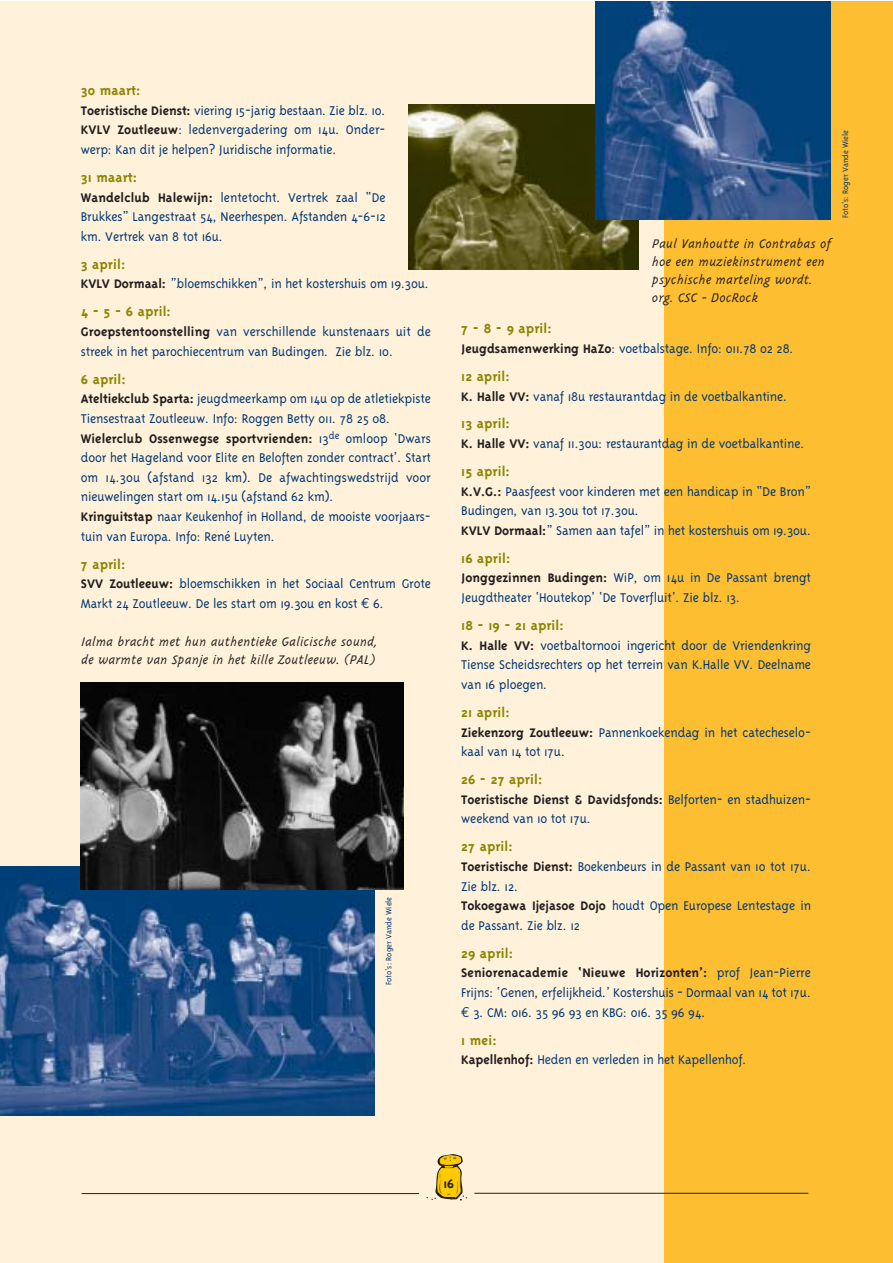
<style>
.page{position:relative;width:893px;height:1263px;background:#fff}
.page>*{position:absolute;margin:0;border:0;box-sizing:border-box;transform-origin:0 0}
.t1{font:15px "Triplex Bold E";letter-spacing:.005em;color:#8c8400}
.t2{font:14.55px/19.6px "Triplex Light E";letter-spacing:-.01em;color:#003873}
.t3{font:14.25px/18px "Triplex Italic Light E";color:#231f1f}
.t4{font:14.25px "Triplex Bold E";letter-spacing:.005em;color:#231f1f}
.t5{font:9px "Triplex Light E";letter-spacing:-.01em;color:#003873}
.s1{font-family:"Triplex Bold E";font-size:14.25px;color:#231f1f}
.s2{font-family:"Triplex Light E";font-size:14.55px;color:#003873}
</style>
<div class="page">
<div style="left:0;top:2px;width:892px;height:1261px;background:#fff1da"></div>
<div style="left:664px;top:2px;width:228px;height:1261px;background:#febe31"></div>
<hr style="left:82px;top:1193px;width:337px;height:1px;background:#231f1f">
<hr style="left:474px;top:1193px;width:334px;height:1px;background:#231f1f">
<svg style="left:426px;top:1154px;width:41px;height:47px"></svg>
<img style="left:0;top:867px;width:374px;height:248px">
<img style="left:81px;top:682px;width:322px;height:207px">
<img style="left:408px;top:104px;width:230px;height:165px">
<img style="left:595px;top:2px;width:236px;height:217px">
<p class="t1" style="left:81px;top:85px;width:61px">30 maart:</p>
<p class="t2" style="left:81px;top:102px;width:306px;text-align:justify"><span class="s1">Toeristische Dienst:</span> viering 15-jarig bestaan. Zie blz. 10.<br><span class="s1">KVLV Zoutleeuw</span>: ledenvergadering om 14u. Onder&shy;werp: Kan dit je helpen? Juridische informatie.</p>
<p class="t1" style="left:81px;top:172px;width:58px">31 maart:</p>
<p class="t2" style="left:81px;top:188px;width:306px;text-align:justify"><span class="s1">Wandelclub Halewijn:</span> lentetocht. Vertrek zaal “De Brukkes” Langestraat 54, Neerhespen. Afstanden 4-6-12 km. Vertrek van 8 tot 16u.</p>
<p class="t1" style="left:81px;top:259px;width:46px">3 april:</p>
<p class="t2" style="left:81px;top:275px;width:349px"><span class="s1">KVLV Dormaal:</span> ”bloemschikken”, in het kostershuis om 19.30u.</p>
<p class="t1" style="left:81px;top:306px;width:92px">4 - 5 - 6 april:</p>
<p class="t2" style="left:81px;top:323px;width:351px"><span class="s1">Groepstentoonstelling</span> van verschillende kunstenaars uit de streek in het parochiecentrum van Budingen. Zie blz. 10.</p>
<p class="t1" style="left:81px;top:373px;width:47px">6 april:</p>
<p class="t2" style="left:81px;top:390px;width:351px"><span class="s1">Ateltiekclub Sparta:</span> jeugdmeerkamp om 14u op de atletiekpiste<br>Tiensestraat Zoutleeuw. Info: Roggen Betty 011. 78 25 08.</p>
<p class="t4" style="left:81px;top:433px;width:351px">Wielerclub Ossenwegse sportvrienden: <span class="s2">13</span><sup>de</sup> <span class="s2">omloop ‘Dwars</span></p>
<p class="t2" style="left:81px;top:449px;width:351px">door het Hageland voor Elite en Beloften zonder contract’. Start om 14.30u (afstand 132 km). De afwachtingswedstrijd voor nieuwelingen start om 14.15u (afstand 62 km).<br><span class="s1">Kringuitstap</span> naar Keukenhof in Holland, de mooiste voorjaars&shy;tuin van Europa. Info: René Luyten.</p>
<p class="t1" style="left:81px;top:558px;width:46px">7 april:</p>
<p class="t2" style="left:81px;top:575px;width:351px"><span class="s1">SVV Zoutleeuw:</span> bloemschikken in het Sociaal Centrum Grote<br>Markt 24 Zoutleeuw. De les start om 19.30u en kost ê 6.</p>
<p class="t3" style="left:82px;top:634px;width:298px">Ialma bracht met hun authentieke Galicische sound, de warmte van Spanje in het kille Zoutleeuw. (PAL)</p>
<p class="t5" style="left:385px;top:985px;width:90px;rotate:-90deg">Foto’s: Roger Vande Wiele</p>
<p class="t3" style="left:652px;top:236px;width:181px">Paul Vanhoutte in Contrabas of hoe een muziekinstrument een psychische marteling wordt. org. CSC - DocRock</p>
<p class="t1" style="left:461px;top:323px;width:92px">7 - 8 - 9 april:</p>
<p class="t2" style="left:461px;top:340px;width:334px"><span class="s1">Jeugdsamenwerking HaZo</span>: voetbalstage. Info: 011.78 02 28.</p>
<p class="t1" style="left:461px;top:371px;width:50px">12 april:</p>
<p class="t2" style="left:461px;top:387px;width:327px"><span class="s1">K. Halle VV:</span> vanaf 18u restaurantdag in de voetbalkantine.</p>
<p class="t1" style="left:461px;top:418px;width:50px">13 april:</p>
<p class="t2" style="left:461px;top:435px;width:345px"><span class="s1">K. Halle VV:</span> vanaf 11.30u: restaurantdag in de voetbalkantine.</p>
<p class="t1" style="left:461px;top:466px;width:50px">15 april:</p>
<p class="t2" style="left:461px;top:482px;width:351px"><span class="s1">K.V.G.:</span> Paasfeest voor kinderen met een handicap in “De Bron”<br>Budingen, van 13.30u tot 17.30u.<br><span class="s1">KVLV Dormaal:</span>” Samen aan tafel” in het kostershuis om 19.30u.</p>
<p class="t1" style="left:461px;top:552px;width:51px">16 april:</p>
<p class="t2" style="left:461px;top:569px;width:351px"><span class="s1">Jonggezinnen Budingen:</span> WiP, om 14u in De Passant brengt<br>Jeugdtheater ‘Houtekop’ ‘De Toverfluit’. Zie blz. 13.</p>
<p class="t1" style="left:461px;top:620px;width:104px">18 - 19 - 21 april:</p>
<p class="t2" style="left:461px;top:636px;width:351px;text-align:justify"><span class="s1">K. Halle VV:</span> voetbaltornooi ingericht door de Vriendenkring Tiense Scheidsrechters op het terrein van K.Halle VV. Deelname van 16 ploegen.</p>
<p class="t1" style="left:461px;top:707px;width:50px">21 april:</p>
<p class="t2" style="left:461px;top:723px;width:351px"><span class="s1">Ziekenzorg Zoutleeuw:</span> Pannenkoekendag in het catecheselo&shy;kaal van 14 tot 17u.</p>
<p class="t1" style="left:461px;top:774px;width:83px">26 - 27 april:</p>
<p class="t4" style="left:461px;top:794px;width:351px">Toeristische Dienst &amp; Davidsfonds: <span class="s2">Belforten- en stadhuizen-</span></p>
<p class="t2" style="left:461px;top:810px;width:131px">weekend van 10 tot 17u.</p>
<p class="t1" style="left:461px;top:841px;width:53px">27 april:</p>
<p class="t2" style="left:461px;top:858px;width:351px"><span class="s1">Toeristische Dienst:</span> Boekenbeurs in de Passant van 10 tot 17u.<br>Zie blz. 12.<br><span class="s1">Tokoegawa Ijejasoe Dojo</span> houdt Open Europese Lentestage in de Passant. Zie blz. 12</p>
<p class="t1" style="left:461px;top:947px;width:53px">29 april:</p>
<p class="t4" style="left:461px;top:968px;width:351px">Seniorenacademie ‘Nieuwe Horizonten’: <span class="s2">prof Jean-Pierre</span></p>
<p class="t2" style="left:461px;top:984px;width:351px">Frijns: ‘Genen, erfelijkheid.’ Kostershuis - Dormaal van 14 tot 17u. ê 3. CM: 016. 35 96 93 en KBG: 016. 35 96 94.</p>
<p class="t1" style="left:461px;top:1034px;width:37px">1 mei:</p>
<p class="t2" style="left:461px;top:1051px;width:287px"><span class="s1">Kapellenhof:</span> Heden en verleden in het Kapellenhof.</p>
<p class="t5" style="left:841px;top:218px;width:90px;rotate:-90deg">Foto’s: Roger Vande Wiele</p>
<p class="t4" style="left:443px;top:1178px;width:12px">16</p>
</div>
